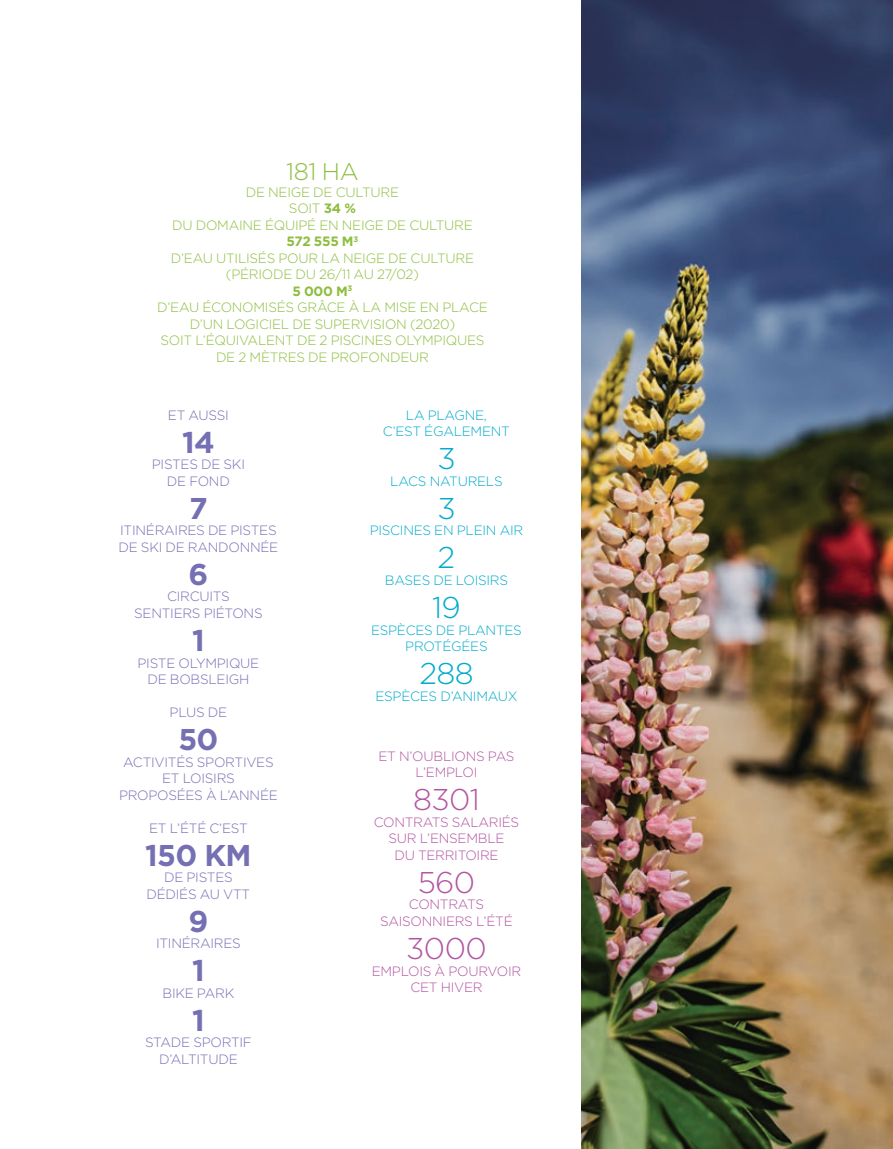
<style>
.page{position:relative;width:893px;height:1149px;background:#fff}
.page>*{position:absolute;margin:0;border:0;box-sizing:border-box;transform-origin:0 0}
.t1{font:700 30px "Gotham";letter-spacing:-.02em;color:#756fb3}
.t2{font:300 30px "Gotham";letter-spacing:-.02em;color:#b254a1}
.t3{font:300 30px "Gotham";color:#00abcd}
.t4{font:300 24px "Gotham";color:#8dbe3e}
.t5{font:300 13.5px/16.5px "Gotham";letter-spacing:-.02em;color:#8dbe3e;text-align:center}
.t6{font:300 13.5px/16.5px "Gotham";letter-spacing:-.02em;color:#756fb3;text-align:center}
.t7{font:300 13.5px/16.5px "Gotham";letter-spacing:-.02em;color:#b254a1;text-align:center}
.t8{font:300 13.5px/16.5px "Gotham";letter-spacing:-.02em;color:#00abcd;text-align:center}
.s1{font-weight:700}
</style>
<div class="page">
<img style="left:581px;top:0;width:312px;height:1148px">
<h2 class="t4" style="left:286px;top:156px;width:74px">181 HA</h2>
<p class="t5" style="left:157px;top:183px;width:332px">DE NEIGE DE CULTURE<br>SOIT <span class="s1">34 %<br></span>DU DOMAINE ÉQUIPÉ EN NEIGE DE CULTURE<br><span class="s1">572 555 M</span><sup>3<br></sup>D’EAU UTILISÉS POUR LA NEIGE DE CULTURE (PÉRIODE DU 26/11 AU 27/02)<br><span class="s1">5 000 M</span><sup>3<br></sup>D’EAU ÉCONOMISÉS GRÂCE À LA MISE EN PLACE<br>D’UN LOGICIEL DE SUPERVISION (2020)<br>SOIT L’ÉQUIVALENT DE 2 PISCINES OLYMPIQUES<br>DE 2 MÈTRES DE PROFONDEUR</p>
<p class="t6" style="left:168px;top:406px;width:62px">ET AUSSI</p>
<h1 class="t1" style="left:182px;top:422px;width:34px">14</h1>
<p class="t6" style="left:152px;top:456px;width:95px">PISTES DE SKI<br>DE FOND</p>
<h1 class="t1" style="left:189px;top:488px;width:20px">7</h1>
<p class="t6" style="left:119px;top:522px;width:161px;text-align:left">ITINÉRAIRES DE PISTES<br>DE SKI DE RANDONNÉE</p>
<h1 class="t1" style="left:188px;top:554px;width:21px">6</h1>
<p class="t6" style="left:134px;top:588px;width:130px">CIRCUITS<br>SENTIERS PIÉTONS</p>
<h1 class="t1" style="left:192px;top:620px;width:14px">1</h1>
<p class="t6" style="left:138px;top:654px;width:123px">PISTE OLYMPIQUE<br>DE BOBSLEIGH</p>
<p class="t6" style="left:170px;top:703px;width:59px">PLUS DE</p>
<h1 class="t1" style="left:178px;top:719px;width:42px">50</h1>
<p class="t6" style="left:119px;top:753px;width:160px">ACTIVITÉS SPORTIVES<br>ET LOISIRS<br>PROPOSÉES À L’ANNÉE</p>
<p class="t6" style="left:149px;top:819px;width:100px">ET L’ÉTÉ C’EST</p>
<h1 class="t1" style="left:145px;top:834px;width:108px">150 KM</h1>
<p class="t6" style="left:147px;top:868px;width:105px">DE PISTES<br>DÉDIÉS AU VTT</p>
<h1 class="t1" style="left:188px;top:900px;width:21px">9</h1>
<p class="t6" style="left:156px;top:934px;width:86px">ITINÉRAIRES</p>
<h1 class="t1" style="left:192px;top:950px;width:14px">1</h1>
<p class="t6" style="left:163px;top:984px;width:73px">BIKE PARK</p>
<h1 class="t1" style="left:192px;top:999px;width:14px">1</h1>
<p class="t6" style="left:145px;top:1033px;width:108px">STADE SPORTIF<br>D’ALTITUDE</p>
<p class="t8" style="left:383px;top:406px;width:129px">LA PLAGNE,<br>C’EST ÉGALEMENT</p>
<h1 class="t3" style="left:437px;top:439px;width:20px">3</h1>
<p class="t8" style="left:390px;top:472px;width:114px">LACS NATURELS</p>
<h1 class="t3" style="left:437px;top:489px;width:20px">3</h1>
<p class="t8" style="left:370px;top:522px;width:155px">PISCINES EN PLEIN AIR</p>
<h1 class="t3" style="left:438px;top:538px;width:19px">2</h1>
<p class="t8" style="left:385px;top:571px;width:125px">BASES DE LOISIRS</p>
<h1 class="t3" style="left:432px;top:588px;width:30px">19</h1>
<p class="t8" style="left:371px;top:621px;width:152px">ESPÈCES DE PLANTES<br>PROTÉGÉES</p>
<h1 class="t3" style="left:419px;top:654px;width:56px">288</h1>
<p class="t8" style="left:375px;top:687px;width:143px">ESPÈCES D’ANIMAUX</p>
<p class="t7" style="left:378px;top:747px;width:138px">ET N’OUBLIONS PAS<br>L’EMPLOI</p>
<h1 class="t2" style="left:413px;top:780px;width:68px">8301</h1>
<p class="t7" style="left:374px;top:813px;width:147px">CONTRATS SALARIÉS<br>SUR L’ENSEMBLE<br>DU TERRITOIRE</p>
<h1 class="t2" style="left:418px;top:863px;width:59px">560</h1>
<p class="t7" style="left:380px;top:895px;width:134px">CONTRATS<br>SAISONNIERS L’ÉTÉ</p>
<h1 class="t2" style="left:406px;top:929px;width:82px">3000</h1>
<p class="t7" style="left:372px;top:961px;width:151px">EMPLOIS À POURVOIR<br>CET HIVER</p>
</div>
